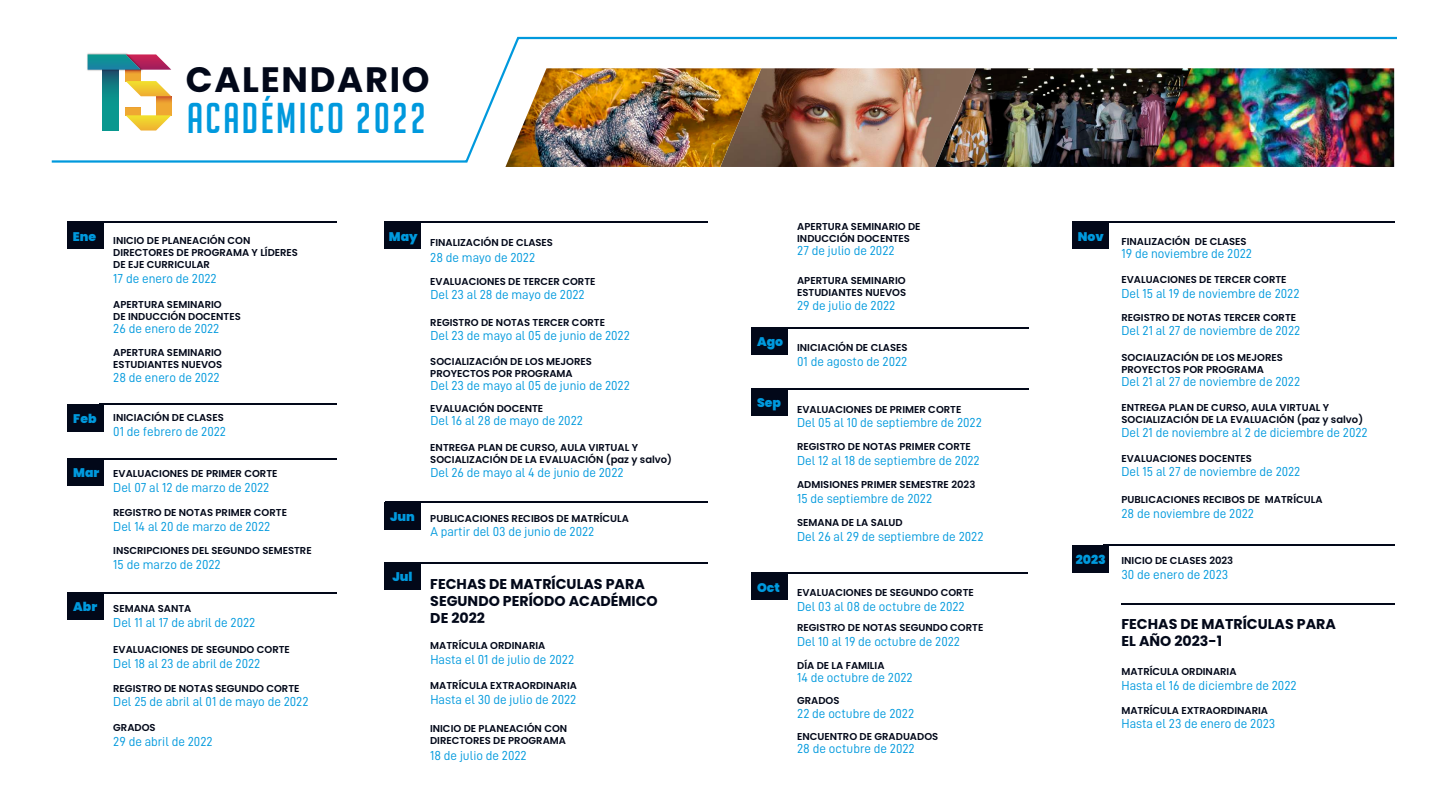
<style>
.page{position:relative;width:1440px;height:810px;background:#fff}
.page>*{position:absolute;margin:0;border:0;box-sizing:border-box;transform-origin:0 0}
.t1{font:42.08px "Big Noodle Titling";letter-spacing:.06em;color:#09d}
.t2{font:700 35.25px "Poppins";letter-spacing:.05em;color:#020819}
.t3{font:700 14.25px/17.1px "Poppins";color:#020819}
.t4{font:13.05px "D DIN";color:#09d}
.t5{font:900 12.52px "Poppins";color:#09d}
.t6{font:600 10.05px/12px "Poppins";color:#020819}
</style>
<div class="page">
<img style="left:761px;top:164px;width:174px;height:3px">
<hr style="left:783px;top:327px;width:245px;height:2px;background:#020819">
<div style="left:752px;top:327px;width:36px;height:28px;background:#020819"></div>
<hr style="left:783px;top:388px;width:245px;height:1px;background:#020819">
<div style="left:752px;top:388px;width:36px;height:28px;background:#020819"></div>
<hr style="left:752px;top:573px;width:276px;height:1px;background:#020819">
<div style="left:752px;top:573px;width:36px;height:27px;background:#020819"></div>
<hr style="left:1122px;top:604px;width:273px;height:1px;background:#020819">
<hr style="left:1104px;top:221px;width:291px;height:2px;background:#020819">
<div style="left:1072px;top:221px;width:37px;height:28px;background:#020819"></div>
<hr style="left:1104px;top:545px;width:291px;height:1px;background:#020819">
<div style="left:1072px;top:545px;width:37px;height:28px;background:#020819"></div>
<hr style="left:385px;top:501px;width:322px;height:1px;background:#020819">
<div style="left:385px;top:502px;width:36px;height:28px;background:#020819"></div>
<hr style="left:385px;top:562px;width:322px;height:1px;background:#020819">
<div style="left:385px;top:562px;width:36px;height:28px;background:#020819"></div>
<hr style="left:416px;top:221px;width:291px;height:2px;background:#020819">
<div style="left:385px;top:221px;width:36px;height:28px;background:#020819"></div>
<hr style="left:99px;top:404px;width:238px;height:1px;background:#020819">
<div style="left:68px;top:404px;width:36px;height:28px;background:#020819"></div>
<hr style="left:99px;top:458px;width:238px;height:2px;background:#020819">
<div style="left:68px;top:458px;width:36px;height:28px;background:#020819"></div>
<hr style="left:99px;top:592px;width:238px;height:1px;background:#020819">
<div style="left:68px;top:592px;width:36px;height:28px;background:#020819"></div>
<hr style="left:99px;top:221px;width:238px;height:2px;background:#020819">
<div style="left:68px;top:221px;width:36px;height:28px;background:#020819"></div>
<img style="left:1191px;top:164px;width:203px;height:3px">
<img style="left:935px;top:164px;width:256px;height:3px">
<img style="left:505px;top:164px;width:256px;height:3px">
<img style="left:51px;top:36px;width:1346px;height:128px">
<h2 class="t2" style="left:186px;top:59px;width:245px">CALENDARIO</h2>
<h1 class="t1" style="left:187px;top:96px;width:241px">ACADÉMICO 2022</h1>
<p class="t5" style="left:73px;top:229px;width:25px">Ene</p>
<p class="t5" style="left:73px;top:411px;width:25px">Feb</p>
<p class="t5" style="left:73px;top:466px;width:28px">Mar</p>
<p class="t6" style="left:113px;top:234px;width:186px">INICIO DE PLANEACIÓN CON<br>DIRECTORES DE PROGRAMA Y LÍDERES<br>DE EJE CURRICULAR</p>
<p class="t4" style="left:113px;top:272px;width:105px">17 de enero de 2022</p>
<p class="t6" style="left:113px;top:298px;width:129px">APERTURA SEMINARIO<br>DE INDUCCIÓN DOCENTES</p>
<p class="t4" style="left:113px;top:322px;width:108px">26 de enero de 2022</p>
<p class="t6" style="left:113px;top:347px;width:111px">APERTURA SEMINARIO<br>ESTUDIANTES NUEVOS</p>
<p class="t4" style="left:113px;top:370px;width:108px">28 de enero de 2022</p>
<p class="t6" style="left:113px;top:412px;width:112px">INICIACIÓN DE CLASES</p>
<p class="t4" style="left:113px;top:425px;width:114px">01 de febrero de 2022</p>
<p class="t6" style="left:113px;top:468px;width:166px">EVALUACIONES DE PRIMER CORTE</p>
<p class="t4" style="left:113px;top:480px;width:158px">Del 07 al 12 de marzo de 2022</p>
<p class="t6" style="left:113px;top:507px;width:175px">REGISTRO DE NOTAS PRIMER CORTE</p>
<p class="t4" style="left:113px;top:519px;width:158px">Del 14 al 20 de marzo de 2022</p>
<p class="t5" style="left:389px;top:229px;width:30px">May</p>
<p class="t5" style="left:390px;top:510px;width:26px">Jun</p>
<p class="t6" style="left:430px;top:236px;width:124px">FINALIZACIÓN DE CLASES</p>
<p class="t4" style="left:430px;top:250px;width:106px">28 de mayo de 2022</p>
<p class="t6" style="left:430px;top:275px;width:167px">EVALUACIONES DE TERCER CORTE</p>
<p class="t4" style="left:430px;top:287px;width:156px">Del 23 al 28 de mayo de 2022</p>
<p class="t6" style="left:430px;top:316px;width:176px">REGISTRO DE NOTAS TERCER CORTE</p>
<p class="t4" style="left:430px;top:329px;width:201px">Del 23 de mayo al 05 de junio de 2022</p>
<p class="t6" style="left:430px;top:355px;width:163px">SOCIALIZACIÓN DE LOS MEJORES<br>PROYECTOS POR PROGRAMA</p>
<p class="t4" style="left:430px;top:378px;width:201px">Del 23 de mayo al 05 de junio de 2022</p>
<p class="t6" style="left:430px;top:402px;width:114px">EVALUACIÓN DOCENTE</p>
<p class="t6" style="left:430px;top:442px;width:243px">ENTREGA PLAN DE CURSO, AULA VIRTUAL Y<br>SOCIALIZACIÓN DE LA EVALUACIÓN (paz y salvo)</p>
<p class="t4" style="left:430px;top:414px;width:154px">Del 16 al 28 de mayo de 2022</p>
<p class="t4" style="left:430px;top:466px;width:195px">Del 26 de mayo al 4 de junio de 2022</p>
<p class="t6" style="left:430px;top:512px;width:200px">PUBLICACIONES RECIBOS DE MATRÍCULA</p>
<p class="t4" style="left:430px;top:525px;width:166px">A partir del 03 de junio de 2022</p>
<p class="t5" style="left:757px;top:335px;width:28px">Ago</p>
<p class="t5" style="left:757px;top:395px;width:25px">Sep</p>
<p class="t6" style="left:797px;top:221px;width:125px">APERTURA SEMINARIO DE<br>INDUCCIÓN DOCENTES</p>
<p class="t4" style="left:797px;top:244px;width:99px">27 de julio de 2022</p>
<p class="t6" style="left:797px;top:275px;width:111px">APERTURA SEMINARIO<br>ESTUDIANTES NUEVOS</p>
<p class="t4" style="left:797px;top:298px;width:100px">29 de julio de 2022</p>
<p class="t6" style="left:797px;top:342px;width:112px">INICIACIÓN DE CLASES</p>
<p class="t4" style="left:797px;top:355px;width:112px">01 de agosto de 2022</p>
<p class="t6" style="left:797px;top:403px;width:166px">EVALUACIONES DE PRIMER CORTE</p>
<p class="t4" style="left:797px;top:416px;width:186px">Del 05 al 10 de septiembre de 2022</p>
<p class="t6" style="left:797px;top:441px;width:175px">REGISTRO DE NOTAS PRIMER CORTE</p>
<p class="t4" style="left:797px;top:454px;width:184px">Del 12 al 18 de septiembre de 2022</p>
<p class="t6" style="left:797px;top:479px;width:180px">ADMISIONES PRIMER SEMESTRE 2023</p>
<p class="t4" style="left:797px;top:492px;width:136px">15 de septiembre de 2022</p>
<p class="t6" style="left:797px;top:517px;width:107px">SEMANA DE LA SALUD</p>
<p class="t4" style="left:797px;top:529px;width:188px">Del 26 al 29 de septiembre de 2022</p>
<p class="t6" style="left:113px;top:545px;width:200px">INSCRIPCIONES DEL SEGUNDO SEMESTRE</p>
<p class="t4" style="left:113px;top:557px;width:109px">15 de marzo de 2022</p>
<p class="t5" style="left:73px;top:599px;width:25px">Abr</p>
<p class="t6" style="left:113px;top:603px;width:80px">SEMANA SANTA</p>
<p class="t4" style="left:113px;top:615px;width:144px">Del 11 al 17 de abril de 2022</p>
<p class="t6" style="left:113px;top:643px;width:178px">EVALUACIONES DE SEGUNDO CORTE</p>
<p class="t4" style="left:113px;top:656px;width:149px">Del 18 al 23 de abril de 2022</p>
<p class="t6" style="left:113px;top:682px;width:188px">REGISTRO DE NOTAS SEGUNDO CORTE</p>
<p class="t4" style="left:113px;top:695px;width:197px">Del 25 de abril al 01 de mayo de 2022</p>
<p class="t6" style="left:113px;top:722px;width:44px">GRADOS</p>
<p class="t4" style="left:113px;top:734px;width:101px">29 de abril de 2022</p>
<p class="t5" style="left:392px;top:569px;width:22px">Jul</p>
<h3 class="t3" style="left:430px;top:576px;width:229px">FECHAS DE MATRÍCULAS PARA<br>SEGUNDO PERÍODO ACADÉMICO<br>DE 2022</h3>
<p class="t6" style="left:430px;top:640px;width:117px">MATRÍCULA ORDINARIA</p>
<p class="t4" style="left:430px;top:652px;width:145px">Hasta el 01 de julio de 2022</p>
<p class="t6" style="left:430px;top:679px;width:148px">MATRÍCULA EXTRAORDINARIA</p>
<p class="t4" style="left:430px;top:692px;width:147px">Hasta el 30 de julio de 2022</p>
<p class="t6" style="left:430px;top:722px;width:139px">INICIO DE PLANEACIÓN CON<br>DIRECTORES DE PROGRAMA</p>
<p class="t4" style="left:430px;top:748px;width:98px">18 de julio de 2022</p>
<p class="t5" style="left:757px;top:580px;width:24px">Oct</p>
<p class="t6" style="left:797px;top:587px;width:178px">EVALUACIONES DE SEGUNDO CORTE</p>
<p class="t4" style="left:797px;top:599px;width:169px">Del 03 al 08 de octubre de 2022</p>
<p class="t6" style="left:797px;top:622px;width:188px">REGISTRO DE NOTAS SEGUNDO CORTE</p>
<p class="t4" style="left:797px;top:634px;width:164px">Del 10 al 19 de octubre de 2022</p>
<p class="t6" style="left:797px;top:659px;width:89px">DÍA DE LA FAMILIA</p>
<p class="t4" style="left:797px;top:671px;width:117px">14 de octubre de 2022</p>
<p class="t6" style="left:797px;top:694px;width:44px">GRADOS</p>
<p class="t4" style="left:797px;top:707px;width:118px">22 de octubre de 2022</p>
<p class="t6" style="left:797px;top:730px;width:143px">ENCUENTRO DE GRADUADOS</p>
<p class="t4" style="left:797px;top:741px;width:119px">28 de octubre de 2022</p>
<p class="t5" style="left:1078px;top:229px;width:28px">Nov</p>
<p class="t5" style="left:1076px;top:552px;width:32px">2023</p>
<p class="t6" style="left:1121px;top:236px;width:127px">FINALIZACIÓN DE CLASES</p>
<p class="t4" style="left:1121px;top:246px;width:132px">19 de noviembre de 2022</p>
<p class="t6" style="left:1121px;top:273px;width:167px">EVALUACIONES DE TERCER CORTE</p>
<p class="t4" style="left:1122px;top:286px;width:179px">Del 15 al 19 de noviembre de 2022</p>
<p class="t6" style="left:1121px;top:311px;width:176px">REGISTRO DE NOTAS TERCER CORTE</p>
<p class="t4" style="left:1122px;top:324px;width:180px">Del 21 al 27 de noviembre de 2022</p>
<p class="t6" style="left:1121px;top:351px;width:163px">SOCIALIZACIÓN DE LOS MEJORES<br>PROYECTOS POR PROGRAMA</p>
<p class="t4" style="left:1121px;top:374px;width:180px">Del 21 al 27 de noviembre de 2022</p>
<p class="t6" style="left:1121px;top:401px;width:243px">ENTREGA PLAN DE CURSO, AULA VIRTUAL Y<br>SOCIALIZACIÓN DE LA EVALUACIÓN (paz y salvo)</p>
<p class="t4" style="left:1121px;top:425px;width:248px">Del 21 de noviembre al 2 de diciembre de 2022</p>
<p class="t6" style="left:1121px;top:452px;width:132px">EVALUACIONES DOCENTES</p>
<p class="t4" style="left:1122px;top:465px;width:180px">Del 15 al 27 de noviembre de 2022</p>
<p class="t6" style="left:1121px;top:493px;width:203px">PUBLICACIONES RECIBOS DE MATRÍCULA</p>
<p class="t4" style="left:1122px;top:506px;width:134px">28 de noviembre de 2022</p>
<p class="t6" style="left:1121px;top:555px;width:113px">INICIO DE CLASES 2023</p>
<p class="t4" style="left:1122px;top:567px;width:108px">30 de enero de 2023</p>
<h3 class="t3" style="left:1122px;top:616px;width:216px">FECHAS DE MATRÍCULAS PARA<br>EL AÑO 2023-1</h3>
<p class="t6" style="left:1121px;top:666px;width:117px">MATRÍCULA ORDINARIA</p>
<p class="t4" style="left:1121px;top:678px;width:177px">Hasta el 16 de diciembre de 2022</p>
<p class="t6" style="left:1121px;top:704px;width:148px">MATRÍCULA EXTRAORDINARIA</p>
<p class="t4" style="left:1121px;top:717px;width:155px">Hasta el 23 de enero de 2023</p>
</div>
